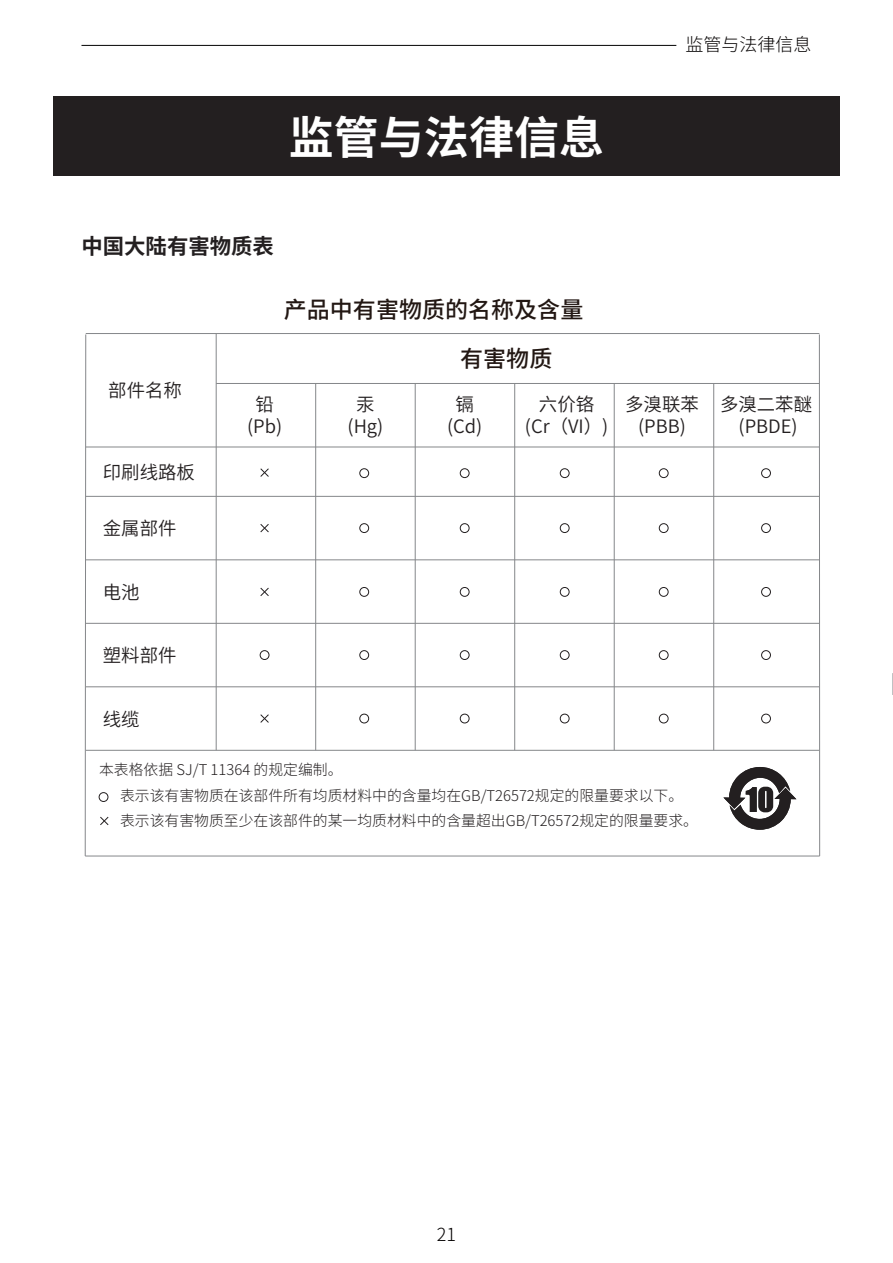
<style>
.page{position:relative;width:893px;height:1263px;background:#fff}
.page>*{position:absolute;margin:0;border:0;box-sizing:border-box;transform-origin:0 0}
.t1{font:700 45px "Noto Sans CJ Ksc";color:#fff}
.t2{font:500 23.1px/48.9px "Noto Sans CJ Ksc";color:#221713}
.t3{font:700 21.45px "Noto Sans CJ Ksc";color:#231f20}
.t4{font:600 18.45px/22px "Noto Sans CJ Ksc";color:#231f20;text-align:center}
.t5{font:300 18px "Noto Sans Hans";color:#060303}
.t6{font:300 14.85px/26.5px "Noto Sans CJ Ksc";color:#231f20}
</style>
<div class="page">
<svg style="left:892px;top:673px;width:1px;height:22px"></svg>
<hr style="left:81px;top:45px;width:595px;height:1px;background:#030303">
<div style="left:53px;top:96px;width:787px;height:79px;background:#231f20"></div>
<hr style="left:86px;top:447px;width:733px;height:1px;background:#85878a">
<hr style="left:216px;top:383px;width:603px;height:1px;background:#85878a">
<hr style="left:86px;top:333px;width:733px;height:1px;background:#85878a">
<hr style="left:216px;top:333px;width:1px;height:417px;background:#85878a">
<hr style="left:315px;top:383px;width:1px;height:367px;background:#85878a">
<svg style="left:84px;top:334px;width:3px;height:523px"></svg>
<hr style="left:415px;top:383px;width:1px;height:367px;background:#85878a">
<hr style="left:514px;top:383px;width:1px;height:367px;background:#85878a">
<hr style="left:614px;top:383px;width:1px;height:367px;background:#85878a">
<hr style="left:713px;top:383px;width:1px;height:367px;background:#85878a">
<hr style="left:819px;top:334px;width:1px;height:522px;background:#85878a">
<hr style="left:86px;top:496px;width:733px;height:1px;background:#85878a">
<hr style="left:86px;top:559px;width:733px;height:1px;background:#85878a">
<hr style="left:86px;top:623px;width:733px;height:1px;background:#85878a">
<hr style="left:86px;top:686px;width:733px;height:1px;background:#85878a">
<hr style="left:86px;top:750px;width:733px;height:1px;background:#85878a">
<hr style="left:85px;top:855px;width:735px;height:1px;background:#85878a">
<div style="left:99px;top:792px;width:9px;height:10px;border:1px solid #231f20;border-radius:50%"></div>
<div style="left:359px;top:468px;width:10px;height:10px;border:1px solid #231f20;border-radius:50%"></div>
<div style="left:460px;top:468px;width:10px;height:10px;border:1px solid #231f20;border-radius:50%"></div>
<div style="left:560px;top:468px;width:10px;height:10px;border:1px solid #231f20;border-radius:50%"></div>
<div style="left:659px;top:468px;width:10px;height:10px;border:1px solid #231f20;border-radius:50%"></div>
<div style="left:761px;top:468px;width:10px;height:10px;border:1px solid #231f20;border-radius:50%"></div>
<div style="left:359px;top:523px;width:10px;height:10px;border:1px solid #231f20;border-radius:50%"></div>
<div style="left:460px;top:523px;width:10px;height:10px;border:1px solid #231f20;border-radius:50%"></div>
<div style="left:560px;top:523px;width:10px;height:10px;border:1px solid #231f20;border-radius:50%"></div>
<div style="left:659px;top:523px;width:10px;height:10px;border:1px solid #231f20;border-radius:50%"></div>
<div style="left:761px;top:523px;width:10px;height:10px;border:1px solid #231f20;border-radius:50%"></div>
<div style="left:359px;top:587px;width:10px;height:10px;border:1px solid #231f20;border-radius:50%"></div>
<div style="left:460px;top:587px;width:10px;height:10px;border:1px solid #231f20;border-radius:50%"></div>
<div style="left:560px;top:587px;width:10px;height:10px;border:1px solid #231f20;border-radius:50%"></div>
<div style="left:659px;top:587px;width:10px;height:10px;border:1px solid #231f20;border-radius:50%"></div>
<div style="left:761px;top:587px;width:10px;height:10px;border:1px solid #231f20;border-radius:50%"></div>
<div style="left:359px;top:650px;width:10px;height:10px;border:1px solid #231f20;border-radius:50%"></div>
<div style="left:260px;top:650px;width:9px;height:10px;border:1px solid #231f20;border-radius:50%"></div>
<div style="left:460px;top:650px;width:10px;height:10px;border:1px solid #231f20;border-radius:50%"></div>
<div style="left:560px;top:650px;width:10px;height:10px;border:1px solid #231f20;border-radius:50%"></div>
<div style="left:659px;top:650px;width:10px;height:10px;border:1px solid #231f20;border-radius:50%"></div>
<div style="left:761px;top:650px;width:10px;height:10px;border:1px solid #231f20;border-radius:50%"></div>
<div style="left:359px;top:714px;width:10px;height:9px;border:1px solid #231f20;border-radius:50%"></div>
<div style="left:460px;top:714px;width:10px;height:9px;border:1px solid #231f20;border-radius:50%"></div>
<div style="left:560px;top:714px;width:10px;height:9px;border:1px solid #231f20;border-radius:50%"></div>
<div style="left:659px;top:714px;width:10px;height:9px;border:1px solid #231f20;border-radius:50%"></div>
<div style="left:761px;top:714px;width:10px;height:9px;border:1px solid #231f20;border-radius:50%"></div>
<svg style="left:100px;top:816px;width:9px;height:9px"></svg>
<svg style="left:260px;top:468px;width:9px;height:9px"></svg>
<svg style="left:260px;top:524px;width:9px;height:9px"></svg>
<svg style="left:260px;top:587px;width:9px;height:9px"></svg>
<svg style="left:260px;top:714px;width:9px;height:9px"></svg>
<svg style="left:723px;top:767px;width:73px;height:63px"></svg>
<h1 class="t1" style="left:289px;top:112px;width:316px">监管与法律信息</h1>
<h3 class="t3" style="left:81px;top:234px;width:194px">中国大陆有害物质表</h3>
<h2 class="t2" style="left:460px;top:286px;width:125px;text-indent:-176px">产品中有害物质的名称及含量有害物质</h2>
<p class="t5" style="left:685px;top:34px;width:127px">监管与法律信息</p>
<p class="t4" style="left:108px;top:379px;width:75px">部件名称</p>
<p class="t4" style="left:103px;top:462px;width:94px">印刷线路板</p>
<p class="t4" style="left:103px;top:518px;width:75px">金属部件</p>
<p class="t4" style="left:103px;top:581px;width:38px">电池</p>
<p class="t4" style="left:103px;top:644px;width:75px">塑料部件</p>
<p class="t4" style="left:247px;top:394px;width:37px">铅(Pb)</p>
<p class="t4" style="left:348px;top:394px;width:37px">汞(Hg)</p>
<p class="t4" style="left:447px;top:394px;width:37px">镉(Cd)</p>
<p class="t4" style="left:525px;top:394px;width:85px">六价铬(Cr（VI）)</p>
<p class="t4" style="left:625px;top:394px;width:75px">多溴联苯(PBB)</p>
<p class="t4" style="left:720px;top:394px;width:94px">多溴二苯醚(PBDE)</p>
<p class="t4" style="left:103px;top:708px;width:38px">线缆</p>
<p class="t6" style="left:120px;top:756px;width:565px;text-indent:-21px">本表格依据 SJ/T 11364 的规定编制。<br>表示该有害物质在该部件所有均质材料中的含量均在GB/T26572规定的限量要求以下。</p>
<p class="t6" style="left:120px;top:807px;width:579px">表示该有害物质至少在该部件的某一均质材料中的含量超出GB/T26572规定的限量要求。</p>
<p class="t5" style="left:437px;top:1225px;width:21px">21</p>
</div>
